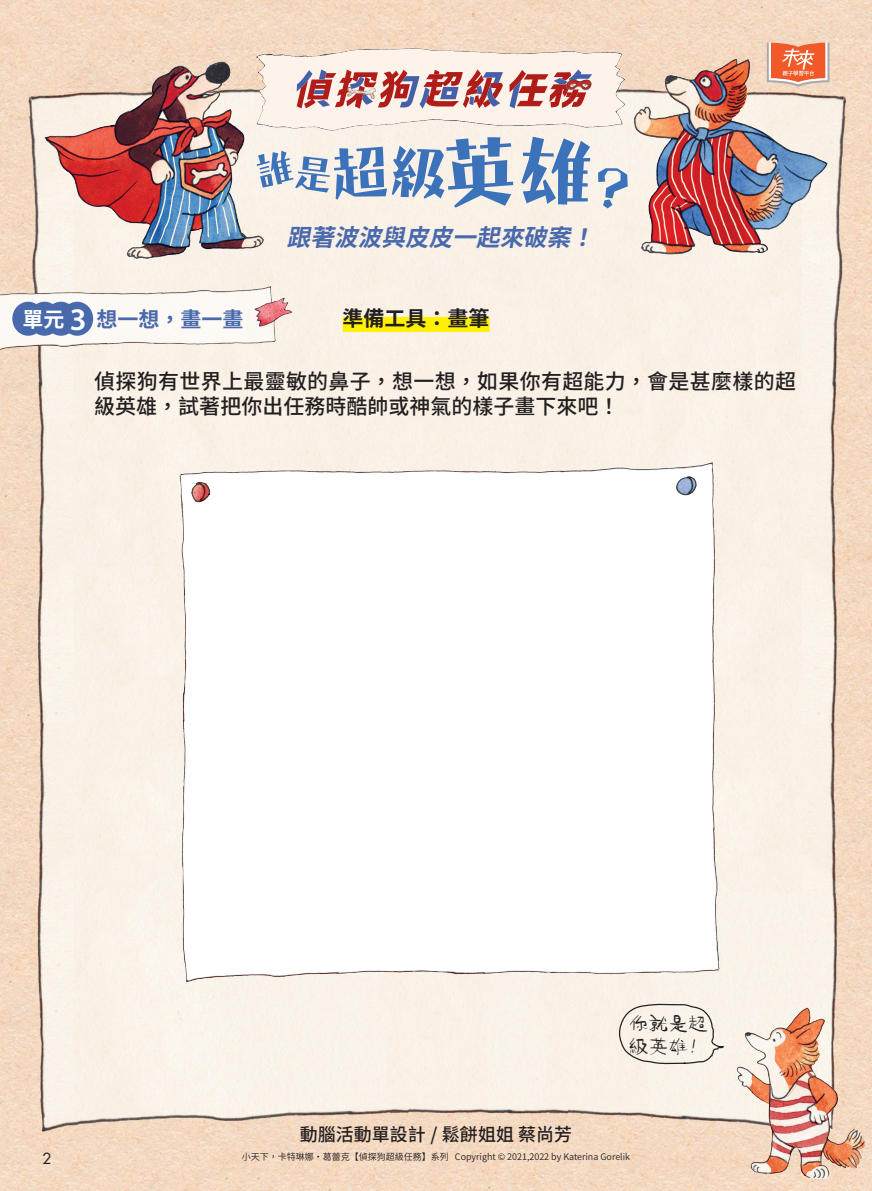
<style>
.page{position:relative;width:872px;height:1191px;background:#fff}
.page>*{position:absolute;margin:0;border:0;box-sizing:border-box;transform-origin:0 0}
.t1{font:italic 700 23.7px "Source Han Sans TW";color:#4969ad}
.t2{font:500 21px/25.2px "Source Han Sans TW";letter-spacing:.015em;color:#231f20}
.t3{font:700 21px "Source Han Sans TW";color:#4969ad}
.t4{font:700 21px "Source Han Sans TW";color:#231f20}
.t5{font:19.8px/23.7px "Hello Font ID Dao Cao Ren";color:#231f20}
.t6{font:500 18px "Source Han Sans TW";color:#231f20}
.t7{font:15px "Futura Std";color:#231f20}
.t8{font:9px "Source Han Sans TW";color:#231f20}
.s1{color:#fff}
.s2{font-family:"Myriad Pro";font-weight:600;font-size:31.5px;color:#fff}
</style>
<div class="page">
<img style="left:0;top:0;width:872px;height:1191px">
<img style="left:0;top:279px;width:300px;height:78px">
<div style="left:61px;top:302px;width:32px;height:34px;background:#4969ad;border-radius:50%"></div>
<div style="left:45px;top:302px;width:32px;height:34px;background:#4969ad;border-radius:50%"></div>
<div style="left:29px;top:302px;width:31px;height:34px;background:#4969ad;border-radius:50%"></div>
<div style="left:12px;top:302px;width:32px;height:34px;background:#4969ad;border-radius:50%"></div>
<svg style="left:767px;top:43px;width:62px;height:2px"></svg>
<img style="left:168px;top:456px;width:572px;height:525px">
<img style="left:657px;top:446px;width:64px;height:64px">
<img style="left:179px;top:467px;width:61px;height:51px">
<svg style="left:617px;top:1002px;width:108px;height:62px;background:#eee7de"></svg>
<img style="left:725px;top:997px;width:147px;height:193px">
<svg style="left:598px;top:168px;width:30px;height:40px"></svg>
<svg style="left:521px;top:144px;width:69px;height:61px;background:#8ea9cc"></svg>
<svg style="left:267px;top:144px;width:246px;height:64px;background:#b2c1d5"></svg>
<img style="left:247px;top:34px;width:390px;height:110px">
<img style="left:592px;top:77px;width:3px;height:16px">
<svg style="left:297px;top:69px;width:295px;height:40px;background:#c99194"></svg>
<img style="left:629px;top:45px;width:211px;height:222px">
<img style="left:33px;top:45px;width:234px;height:222px">
<div style="left:342px;top:317px;width:147px;height:15px;background:#fff101"></div>
<p class="t3" style="left:23px;top:307px;width:222px"><span class="s1">單元</span> <span class="s2">3</span> 想一想，畫一畫</p>
<p class="t1" style="left:287px;top:224px;width:321px">跟著波波與皮皮一起來破案！</p>
<p class="t4" style="left:342px;top:306px;width:148px">準備工具：畫筆</p>
<p class="t2" style="left:94px;top:369px;width:703px">偵探狗有世界上最靈敏的鼻子，想一想，如果你有超能力，會是甚麼樣的超級英雄，試著把你出任務時酷帥或神氣的樣子畫下來吧！</p>
<h3 class="t7" style="left:43px;top:1148px;width:11px">2</h3>
<p class="t6" style="left:300px;top:1124px;width:274px">動腦活動單設計 / 鬆餅姐姐 蔡尚芳</p>
<p class="t5" style="left:628px;top:1011px;width:81px">你就是超級英雄！</p>
<p class="t8" style="left:242px;top:1151px;width:390px">小天下，卡特琳娜・葛蕾克【偵探狗超級任務】系列 Copyright © 2021,2022 by Katerina Gorelik</p>
</div>
